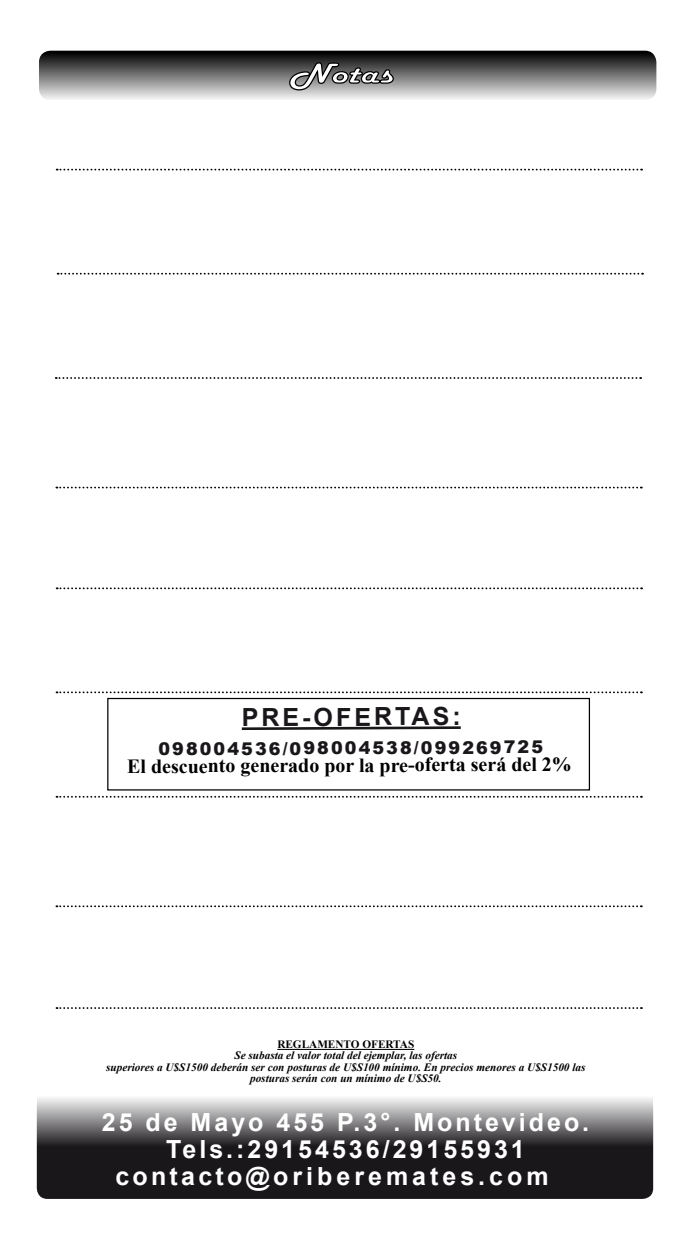
<style>
.page{position:relative;width:691px;height:1260px;background:#fff}
.page>*{position:absolute;margin:0;border:0;box-sizing:border-box;transform-origin:0 0}
.t1{font:700 25px "Arial";letter-spacing:.12em;color:#fff}
.t2{font:700 25px "Arial";letter-spacing:.16em;color:#fff}
.t3{font:700 25px "Arial";letter-spacing:.115em;color:#1a171b}
.t4{font:700 20px "Times New Roman";letter-spacing:-.005em;color:#000}
.t5{font:900 17.5px "Arial";letter-spacing:.115em;color:#1a171b}
.t6{font:italic 700 11.25px/11.2px "Times New Roman";color:#000;text-align:center}
.t7{font:700 11.25px "Times New Roman";color:#000}
</style>
<div class="page">
<svg style="left:37px;top:1096px;width:616px;height:103px;background:#504e51"></svg>
<div style="left:637px;top:1096px;width:16px;height:52px;background:linear-gradient(to bottom,#fbfbfb,#1b191d)"></div>
<div style="left:37px;top:1096px;width:16px;height:52px;background:linear-gradient(to bottom,#fbfbfb,#1b191d)"></div>
<div style="left:40px;top:52px;width:615px;height:47px;background:linear-gradient(to bottom,#000,#efefef);border-radius:11px"></div>
<div style="left:39px;top:51px;width:617px;height:49px;border:2px solid #000;border-radius:11px"></div>
<svg style="left:57px;top:169px;width:585px;height:2px"></svg>
<svg style="left:58px;top:273px;width:585px;height:2px"></svg>
<svg style="left:56px;top:377px;width:585px;height:2px"></svg>
<svg style="left:56px;top:487px;width:586px;height:1px"></svg>
<svg style="left:57px;top:587px;width:585px;height:2px"></svg>
<svg style="left:57px;top:691px;width:585px;height:2px"></svg>
<svg style="left:57px;top:796px;width:585px;height:2px"></svg>
<svg style="left:56px;top:905px;width:586px;height:2px"></svg>
<svg style="left:57px;top:1007px;width:585px;height:2px"></svg>
<svg style="left:288px;top:62px;width:106px;height:29px;background:#808080"></svg>
<hr style="left:277px;top:1049px;width:137px;height:1px;background:#000">
<svg style="left:241px;top:726px;width:220px;height:5px"></svg>
<div style="left:107px;top:698px;width:483px;height:93px;border:1px solid #000"></div>
<h1 class="t3" style="left:242px;top:700px;width:221px">PRE-OFERTAS:</h1>
<h3 class="t5" style="left:158px;top:735px;width:386px">098004536/098004538/099269725</h3>
<h2 class="t4" style="left:127px;top:751px;width:446px">El descuento generado por la pre-oferta será del 2%</h2>
<p class="t7" style="left:277px;top:1037px;width:139px">REGLAMENTO OFERTAS</p>
<p class="t6" style="left:106px;top:1050px;width:481px">Se subasta el valor total del ejemplar, las ofertas<br>superiores a U$S1500 deberán ser con posturas de U$S100 mínimo. En precios menores a U$S1500 las posturas serán con un mínimo de U$S50.</p>
<h1 class="t1" style="left:102px;top:1106px;width:489px">25 de Mayo 455 P.3°. Montevideo.</h1>
<h1 class="t1" style="left:166px;top:1133px;width:360px">Tels.:29154536/29155931</h1>
<h1 class="t2" style="left:115px;top:1160px;width:435px">contacto@oriberemates.com</h1>
</div>
